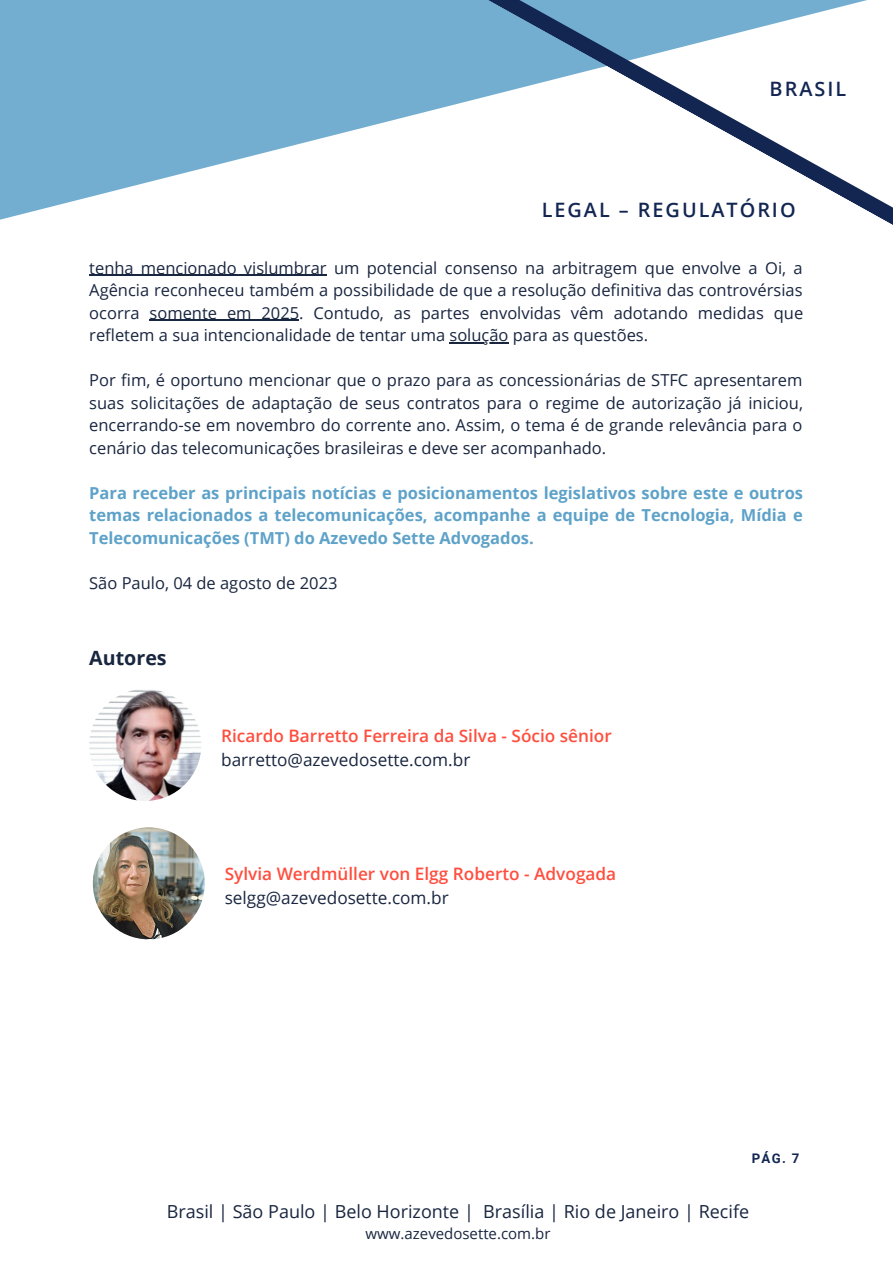
<style>
.page{position:relative;width:893px;height:1264px;background:#fff}
.page>*{position:absolute;margin:0;border:0;box-sizing:border-box;transform-origin:0 0}
.t1{font:600 19.8px "Open Sans";letter-spacing:.1em;color:#132652}
.t2{font:700 19.65px "Open Sans";color:#192640}
.t3{font:18px "Open Sans";color:#192640}
.t4{font:600 17.25px "Open Sans";color:#ff4e3e}
.t5{font:17.25px "Open Sans";color:#192640}
.t6{font:16.5px/22.5px "Open Sans";color:#192640;text-align:justify}
.t7{font:700 16.5px/22.5px "Open Sans";color:#5ea2c9;text-align:justify}
.t8{font:15px "Open Sans";color:#192640}
.t9{font:700 13.2px "Roboto";color:#132652}
</style>
<div class="page">
<svg style="left:0;top:0;width:458px;height:320px;fill:#73aed0"></svg>
<hr style="left:89px;top:275px;width:237px;height:1px;background:#192640">
<hr style="left:149px;top:320px;width:150px;height:1px;background:#192640">
<hr style="left:449px;top:342px;width:59px;height:1px;background:#192640">
<svg style="left:458px;top:0;width:434px;height:225px"></svg>
<img style="left:89px;top:689px;width:112px;height:112px;border-radius:50%">
<img style="left:93px;top:827px;width:112px;height:112px;border-radius:50%">
<p class="t1" style="left:769px;top:75px;width:78px">BRASIL</p>
<p class="t1" style="left:541px;top:196px;width:255px">LEGAL – REGULATÓRIO</p>
<p class="t6" style="left:89px;top:256px;width:715px">tenha mencionado vislumbrar um potencial consenso na arbitragem que envolve a Oi, a Agência reconheceu também a possibilidade de que a resolução definitiva das controvérsias ocorra somente em 2025. Contudo, as partes envolvidas vêm adotando medidas que refletem a sua intencionalidade de tentar uma solução para as questões.</p>
<p class="t6" style="left:89px;top:368px;width:715px">Por fim, é oportuno mencionar que o prazo para as concessionárias de STFC apresentarem suas solicitações de adaptação de seus contratos para o regime de autorização já iniciou, encerrando-se em novembro do corrente ano. Assim, o tema é de grande relevância para o cenário das telecomunicações brasileiras e deve ser acompanhado.</p>
<p class="t7" style="left:89px;top:481px;width:715px">Para receber as principais notícias e posicionamentos legislativos sobre este e outros temas relacionados a telecomunicações, acompanhe a equipe de Tecnologia, Mídia e Telecomunicações (TMT) do Azevedo Sette Advogados.</p>
<p class="t6" style="left:89px;top:571px;width:250px">São Paulo, 04 de agosto de 2023</p>
<p class="t2" style="left:89px;top:644px;width:79px">Autores</p>
<p class="t4" style="left:221px;top:723px;width:392px">Ricardo Barretto Ferreira da Silva - Sócio sênior</p>
<p class="t5" style="left:221px;top:747px;width:251px">barretto@azevedosette.com.br</p>
<p class="t4" style="left:225px;top:862px;width:393px">Sylvia Werdmüller von Elgg Roberto - Advogada</p>
<p class="t5" style="left:225px;top:885px;width:225px">selgg@azevedosette.com.br</p>
<p class="t9" style="left:751px;top:1150px;width:49px">PÁG. 7</p>
<p class="t3" style="left:167px;top:1198px;width:584px">Brasil | São Paulo | Belo Horizonte | Brasília | Rio de Janeiro | Recife</p>
<p class="t8" style="left:365px;top:1222px;width:186px">www.azevedosette.com.br</p>
</div>
